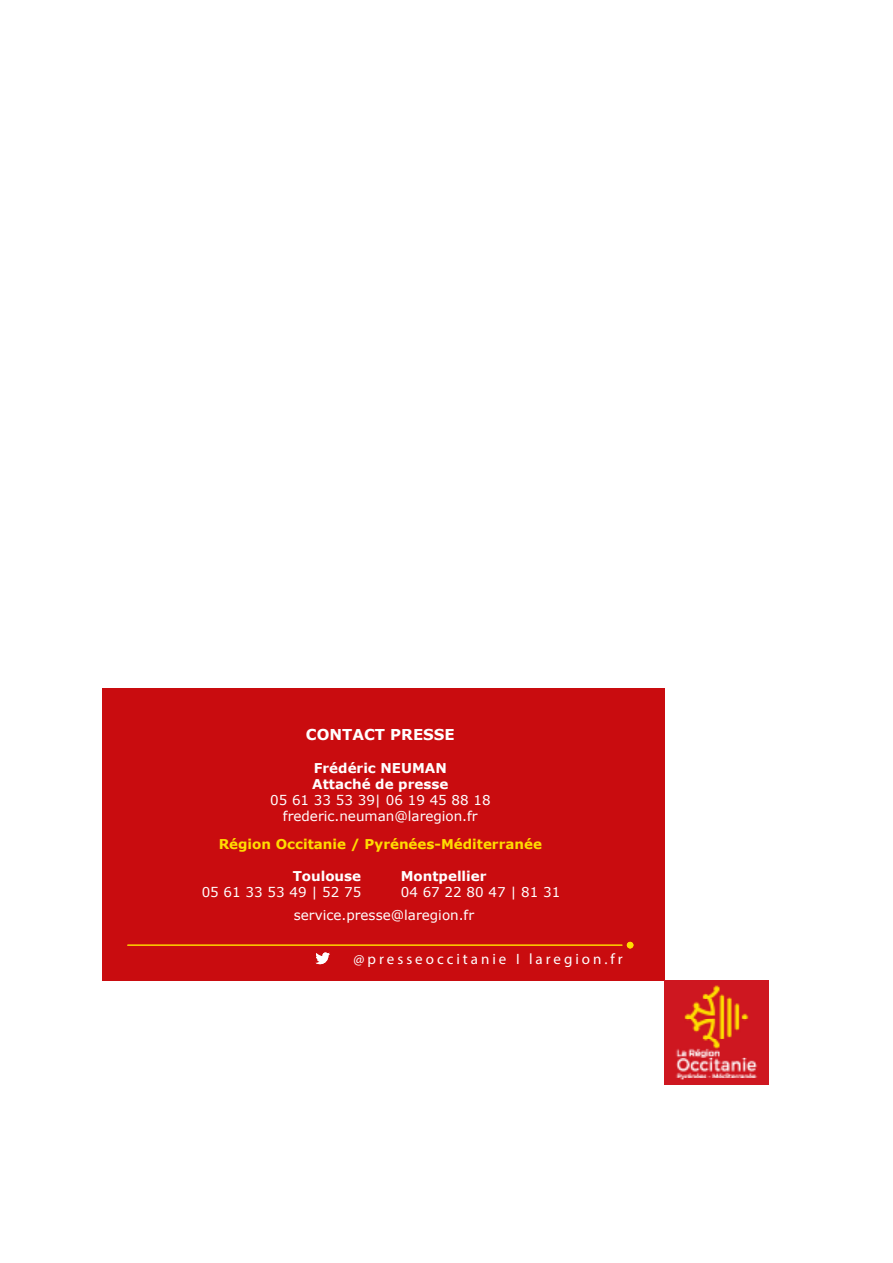
<style>
.page{position:relative;width:893px;height:1263px;background:#fff}
.page>*{position:absolute;margin:0;border:0;box-sizing:border-box;transform-origin:0 0}
.t1{font:15px "Myriad Pro";letter-spacing:.2em;color:#fff}
.t2{font:700 15px "Verdana";color:#fff}
.t3{font:13.5px/22.6px "Verdana";color:#fff}
.t4{font:700 13.5px/16.2px "Verdana";color:#fff}
.t5{font:700 13.5px "Verdana";color:#fd0}
</style>
<div class="page">
<div style="left:102px;top:688px;width:562px;height:292px;background:#c90c0f"></div>
<img style="left:664px;top:980px;width:105px;height:105px">
<hr style="left:128px;top:945px;width:494px;height:1px;background:#fd0">
<svg style="left:627px;top:942px;width:6px;height:6px"></svg>
<svg style="left:315px;top:952px;width:15px;height:12px"></svg>
<p class="t2" style="left:306px;top:724px;width:150px">CONTACT PRESSE</p>
<p class="t4" style="left:312px;top:759px;width:138px">Frédéric NEUMAN<br>Attaché de presse</p>
<p class="t3" style="left:270px;top:792px;width:222px;line-height:16.2px;text-align:center">05 61 33 53 39| 06 19 45 88 18 frederic.neuman@laregion.fr</p>
<p class="t5" style="left:219px;top:835px;width:325px">Région Occitanie / Pyrénées-Méditerranée</p>
<p class="t4" style="left:293px;top:868px;width:70px">Toulouse</p>
<p class="t3" style="left:202px;top:881px;width:161px">05 61 33 53 49 | 52 75</p>
<p class="t4" style="left:401px;top:868px;width:87px">Montpellier</p>
<p class="t3" style="left:294px;top:881px;width:268px;text-indent:107px">04 67 22 80 47 | 81 31 service.presse@laregion.fr</p>
<p class="t1" style="left:354px;top:950px;width:271px">@presseoccitanie I laregion.fr</p>
</div>
